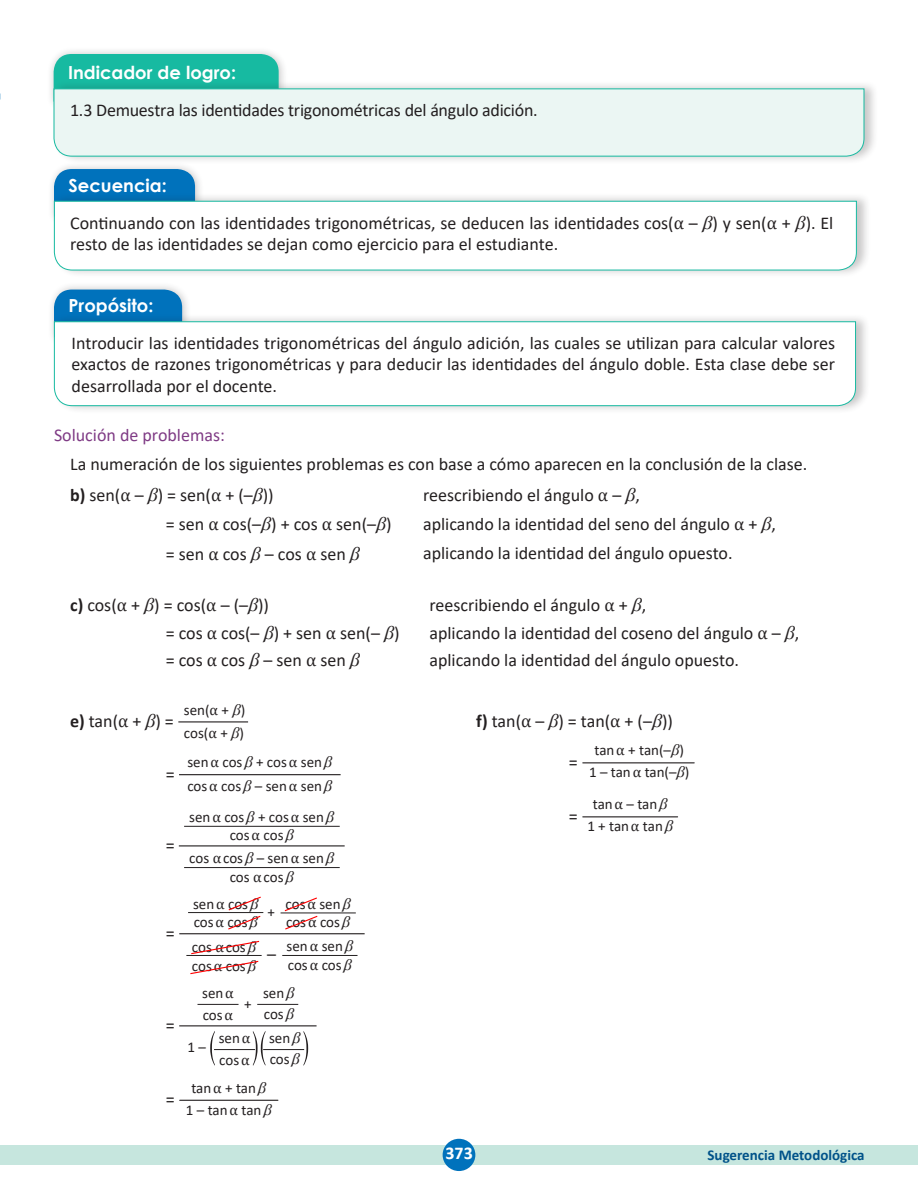
<style>
.page{position:relative;width:918px;height:1188px;background:#fff}
.page>*{position:absolute;margin:0;border:0;box-sizing:border-box;transform-origin:0 0}
.t1{font:18px/21.6px "Calibri";color:#231f20}
.t2{font:700 18px "Century Gothic";color:#fff}
.t3{font:18px "Calibri";color:#7f3b85}
.t4{font:700 18px "Calibri";color:#fff}
.t5{font:15px/23.9px "Calibri";color:#231f20}
.t6{font:700 15px "Calibri";color:#005289}
.s1{font-family:"Cambria Math"}
.s2{font-family:"Century Schoolbook";font-style:italic}
.s3{font-weight:700}
</style>
<div class="page">
<div style="left:47px;top:46px;width:241px;height:64px;background:#231f20;opacity:.25"></div>
<div style="left:54px;top:54px;width:225px;height:26px;background:#17baa1"></div>
<div style="left:52px;top:80px;width:827px;height:84px;background:#231f20;opacity:.25"></div>
<svg style="left:53px;top:88px;width:812px;height:69px;background:#e3f3ef"></svg>
<div style="left:0;top:1145px;width:918px;height:19px;background:#c6e6de"></div>
<div style="left:443px;top:1139px;width:32px;height:32px;background:#0072bc;border-radius:50%"></div>
<hr style="left:178px;top:721px;width:70px;height:1px;background:#231f20">
<hr style="left:179px;top:933px;width:186px;height:1px;background:#231f20">
<hr style="left:186px;top:955px;width:76px;height:1px;background:#231f20">
<hr style="left:282px;top:955px;width:76px;height:1px;background:#231f20">
<hr style="left:188px;top:912px;width:75px;height:1px;background:#231f20">
<hr style="left:281px;top:913px;width:75px;height:1px;background:#231f20">
<svg style="left:283px;top:897px;width:36px;height:33px"></svg>
<svg style="left:190px;top:940px;width:70px;height:35px"></svg>
<svg style="left:227px;top:896px;width:35px;height:34px"></svg>
<hr style="left:257px;top:1004px;width:41px;height:1px;background:#231f20">
<hr style="left:198px;top:1004px;width:41px;height:1px;background:#231f20">
<hr style="left:263px;top:1049px;width:41px;height:1px;background:#231f20">
<hr style="left:214px;top:1049px;width:41px;height:1px;background:#231f20">
<svg style="left:303px;top:1031px;width:5px;height:35px"></svg>
<svg style="left:210px;top:1031px;width:5px;height:35px"></svg>
<svg style="left:253px;top:1031px;width:13px;height:35px"></svg>
<hr style="left:179px;top:1025px;width:138px;height:1px;background:#231f20">
<hr style="left:179px;top:845px;width:166px;height:1px;background:#231f20">
<hr style="left:179px;top:774px;width:162px;height:1px;background:#231f20">
<hr style="left:180px;top:1100px;width:98px;height:1px;background:#231f20">
<hr style="left:184px;top:826px;width:156px;height:1px;background:#231f20">
<hr style="left:184px;top:867px;width:156px;height:1px;background:#231f20">
<div style="left:47px;top:282px;width:145px;height:64px;background:#231f20;opacity:.25"></div>
<div style="left:54px;top:290px;width:128px;height:23px;background:#0072bc"></div>
<div style="left:52px;top:313px;width:818px;height:101px;background:#231f20;opacity:.25"></div>
<svg style="left:54px;top:321px;width:802px;height:85px"></svg>
<div style="left:47px;top:161px;width:158px;height:64px;background:#231f20;opacity:.25"></div>
<div style="left:54px;top:169px;width:141px;height:24px;background:#0072bc"></div>
<div style="left:52px;top:193px;width:819px;height:85px;background:#231f20;opacity:.25"></div>
<svg style="left:54px;top:200px;width:803px;height:71px"></svg>
<hr style="left:583px;top:762px;width:111px;height:1px;background:#231f20">
<hr style="left:583px;top:816px;width:95px;height:1px;background:#231f20">
<p class="t2" style="left:68px;top:59px;width:170px">Indicador de logro:</p>
<p class="t1" style="left:70px;top:99px;width:469px">1.3 Demuestra las identidades trigonométricas del ángulo adición.</p>
<p class="t2" style="left:69px;top:172px;width:100px">Secuencia:</p>
<p class="t1" style="left:70px;top:211px;width:765px">Continuando con las identidades trigonométricas, se deducen las identidades cos(<span class="s1">α</span> – <span class="s2">β</span>) y sen(<span class="s1">α</span> + <span class="s2">β</span>). El resto de las identidades se dejan como ejercicio para el estudiante.</p>
<p class="t2" style="left:69px;top:292px;width:86px">Propósito:</p>
<p class="t1" style="left:72px;top:331px;width:765px;text-align:justify">Introducir las identidades trigonométricas del ángulo adición, las cuales se utilizan para calcular valores exactos de razones trigonométricas y para deducir las identidades del ángulo doble. Esta clase debe ser desarrollada por el docente.</p>
<p class="t3" style="left:54px;top:423px;width:172px">Solución de problemas:</p>
<p class="t1" style="left:70px;top:448px;width:739px;line-height:31.2px">La numeración de los siguientes problemas es con base a cómo aparecen en la conclusión de la clase. <span class="s3">b)</span> sen(<span class="s1">α</span> – <span class="s2">β</span>) = sen(<span class="s1">α</span> + (–<span class="s2">β</span>))</p>
<p class="t1" style="left:423px;top:484px;width:218px">reescribiendo el ángulo <span class="s1">α</span> – <span class="s2">β</span>,</p>
<p class="t1" style="left:166px;top:513px;width:227px">= sen <span class="s1">α</span> cos(–<span class="s2">β</span>) + cos <span class="s1">α</span> sen(–<span class="s2">β</span>)</p>
<p class="t1" style="left:423px;top:513px;width:355px">aplicando la identidad del seno del ángulo <span class="s1">α</span> + <span class="s2">β</span>,</p>
<p class="t1" style="left:166px;top:542px;width:196px">= sen <span class="s1">α</span> cos <span class="s2">β</span> – cos <span class="s1">α</span> sen <span class="s2">β</span></p>
<p class="t1" style="left:423px;top:542px;width:311px">aplicando la identidad del ángulo opuesto.</p>
<p class="t1" style="left:70px;top:594px;width:200px"><span class="s3">c)</span> cos(<span class="s1">α</span> + <span class="s2">β</span>) = cos(<span class="s1">α</span> – (–<span class="s2">β</span>))</p>
<p class="t1" style="left:429px;top:594px;width:218px">reescribiendo el ángulo <span class="s1">α</span> + <span class="s2">β</span>,</p>
<p class="t1" style="left:166px;top:621px;width:235px">= cos <span class="s1">α</span> cos(– <span class="s2">β</span>) + sen <span class="s1">α</span> sen(– <span class="s2">β</span>)</p>
<p class="t1" style="left:429px;top:621px;width:372px">aplicando la identidad del coseno del ángulo <span class="s1">α</span> – <span class="s2">β</span>,</p>
<p class="t1" style="left:166px;top:649px;width:196px">= cos <span class="s1">α</span> cos <span class="s2">β</span> – sen <span class="s1">α</span> sen <span class="s2">β</span></p>
<p class="t1" style="left:429px;top:649px;width:311px">aplicando la identidad del ángulo opuesto.</p>
<p class="t1" style="left:70px;top:710px;width:105px"><span class="s3">e)</span> tan(<span class="s1">α</span> + <span class="s2">β</span>) =</p>
<p class="t5" style="left:184px;top:697px;width:63px">sen(<span class="s1">α</span> + <span class="s2">β</span>) cos(<span class="s1">α</span> + <span class="s2">β</span>)</p>
<p class="t1" style="left:166px;top:763px;width:10px">=</p>
<p class="t1" style="left:166px;top:834px;width:10px">=</p>
<p class="t1" style="left:166px;top:922px;width:10px">=</p>
<p class="t1" style="left:166px;top:1014px;width:10px">=</p>
<p class="t1" style="left:166px;top:1087px;width:10px">=</p>
<p class="t5" style="left:187px;top:750px;width:146px">sen<span class="s1">α</span> cos<span class="s2">β</span> + cos<span class="s1">α</span> sen<span class="s2">β </span>cos<span class="s1">α</span> cos<span class="s2">β</span> – sen<span class="s1">α</span> sen<span class="s2">β</span></p>
<p class="t5" style="left:189px;top:805px;width:146px">sen<span class="s1">α</span> cos<span class="s2">β</span> + cos<span class="s1">α</span> sen<span class="s2">β</span></p>
<p class="t5" style="left:189px;top:845px;width:146px">cos <span class="s1">α</span>cos<span class="s2">β</span> – sen<span class="s1">α</span> sen<span class="s2">β</span></p>
<p class="t5" style="left:230px;top:822px;width:66px">cos<span class="s1">α</span> cos<span class="s2">β</span></p>
<p class="t5" style="left:230px;top:864px;width:66px">cos <span class="s1">α</span>cos<span class="s2">β</span></p>
<p class="t5" style="left:193px;top:895px;width:67px;line-height:17.9px">sen<span class="s1">α</span> cos<span class="s2">β </span>cos<span class="s1">α</span> cos<span class="s2">β</span></p>
<p class="t5" style="left:286px;top:895px;width:67px;line-height:17.9px">cos<span class="s1">α</span> sen<span class="s2">β </span>cos<span class="s1">α</span> cos<span class="s2">β</span></p>
<p class="t5" style="left:268px;top:899px;width:9px">+</p>
<p class="t5" style="left:192px;top:935px;width:66px">cos <span class="s1">α</span>cos<span class="s2">β</span></p>
<p class="t5" style="left:287px;top:934px;width:68px">sen<span class="s1">α</span> sen<span class="s2">β</span></p>
<p class="t5" style="left:192px;top:954px;width:66px">cos<span class="s1">α</span> cos<span class="s2">β</span></p>
<p class="t5" style="left:288px;top:953px;width:66px">cos<span class="s1">α</span> cos<span class="s2">β</span></p>
<p class="t1" style="left:267px;top:943px;width:10px">–</p>
<p class="t5" style="left:202px;top:981px;width:33px">sen<span class="s1">α</span></p>
<p class="t5" style="left:203px;top:1002px;width:32px">cos<span class="s1">α</span></p>
<p class="t5" style="left:244px;top:991px;width:9px">+</p>
<p class="t5" style="left:188px;top:1035px;width:20px">1 –</p>
<p class="t5" style="left:219px;top:1026px;width:33px">sen<span class="s1">α</span></p>
<p class="t5" style="left:219px;top:1048px;width:32px">cos<span class="s1">α</span></p>
<p class="t5" style="left:263px;top:981px;width:33px">sen<span class="s2">β</span></p>
<p class="t5" style="left:264px;top:1002px;width:32px">cos<span class="s2">β</span></p>
<p class="t5" style="left:269px;top:1026px;width:33px">sen<span class="s2">β</span></p>
<p class="t5" style="left:270px;top:1047px;width:32px">cos<span class="s2">β</span></p>
<p class="t5" style="left:186px;top:1076px;width:87px;line-height:22.2px;text-align:center">tan <span class="s1">α</span> + tan <span class="s2">β<br></span>1 – tan <span class="s1">α</span> tan <span class="s2">β</span></p>
<p class="t1" style="left:476px;top:710px;width:198px"><span class="s3">f)</span> tan(<span class="s1">α</span> – <span class="s2">β</span>) = tan(<span class="s1">α</span> + (–<span class="s2">β</span>))</p>
<p class="t1" style="left:569px;top:751px;width:10px">=</p>
<p class="t1" style="left:569px;top:805px;width:10px">=</p>
<p class="t5" style="left:589px;top:738px;width:102px;line-height:22.5px;text-align:center">tan <span class="s1">α</span> + tan(–<span class="s2">β</span>)<br>1 – tan <span class="s1">α</span> tan(–<span class="s2">β</span>)</p>
<p class="t5" style="left:587px;top:792px;width:87px;line-height:22.5px;text-align:center">tan <span class="s1">α</span> – tan <span class="s2">β<br></span>1 + tan <span class="s1">α</span> tan <span class="s2">β</span></p>
<p class="t4" style="left:445px;top:1140px;width:29px">373</p>
<p class="t6" style="left:708px;top:1144px;width:159px">Sugerencia Metodológica</p>
</div>
